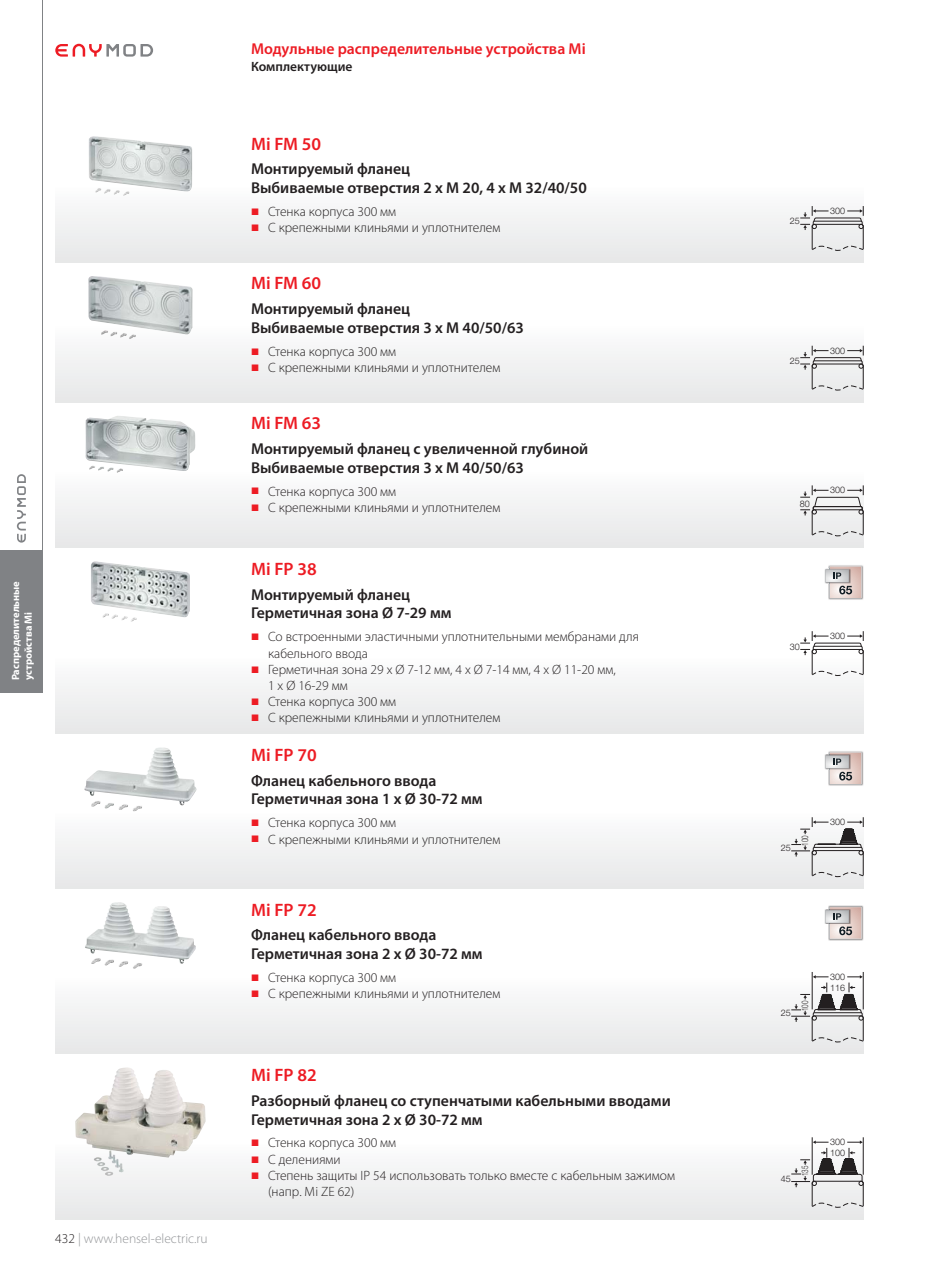
<style>
.page{position:relative;width:936px;height:1263px;background:#fff}
.page>*{position:absolute;margin:0;border:0;box-sizing:border-box;transform-origin:0 0}
.t1{font:600 18px "Myriad Pro";color:#ed1c24}
.t2{font:600 15.75px/18.9px "Myriad Pro";color:#231f20}
.t3{font:600 15.75px "Myriad Pro";color:#ed1c24}
.t4{font:300 13.5px/16.2px "Myriad Pro";color:#231f20}
.t5{font:300 13.5px "Myriad Pro";color:#939598}
.t6{font:600 13.5px "Myriad Pro";color:#231f20}
.t7{font:700 10.5px/12.6px "Myriad Pro";color:#fff}
.t8{font:300 9px/10.6px "Helvetica Neue LT Pro";color:#231f20}
.t9{font:300 9px "Helvetica Neue LT Pro";color:#231f20;scale:.7 1}
.s1{color:#231f20}
</style>
<div class="page">
<svg style="left:55px;top:44px;width:98px;height:13px"></svg>
<div style="left:55px;top:186px;width:808px;height:76px;background:#f1f1f2"></div>
<img style="left:89px;top:136px;width:103px;height:60px">
<svg style="left:800px;top:206px;width:64px;height:45px"></svg>
<div style="left:55px;top:325px;width:808px;height:77px;background:#f1f1f2"></div>
<img style="left:88px;top:276px;width:104px;height:63px">
<svg style="left:800px;top:346px;width:64px;height:44px"></svg>
<div style="left:55px;top:471px;width:808px;height:77px;background:#f1f1f2"></div>
<img style="left:85px;top:416px;width:110px;height:57px">
<svg style="left:800px;top:485px;width:64px;height:51px"></svg>
<div style="left:55px;top:657px;width:808px;height:76px;background:#f1f1f2"></div>
<img style="left:91px;top:561px;width:99px;height:61px">
<img style="left:828px;top:565px;width:35px;height:35px">
<img style="left:824px;top:570px;width:1px;height:12px">
<svg style="left:825px;top:566px;width:36px;height:32px"></svg>
<svg style="left:800px;top:631px;width:64px;height:45px"></svg>
<div style="left:55px;top:812px;width:808px;height:76px;background:#f1f1f2"></div>
<img style="left:84px;top:747px;width:112px;height:64px">
<img style="left:828px;top:751px;width:35px;height:35px">
<img style="left:824px;top:755px;width:1px;height:13px">
<svg style="left:825px;top:752px;width:36px;height:32px"></svg>
<svg style="left:791px;top:817px;width:73px;height:60px"></svg>
<div style="left:55px;top:977px;width:808px;height:77px;background:#f1f1f2"></div>
<img style="left:85px;top:902px;width:111px;height:64px">
<img style="left:828px;top:905px;width:35px;height:36px">
<img style="left:824px;top:910px;width:1px;height:13px">
<svg style="left:825px;top:907px;width:36px;height:32px"></svg>
<hr style="left:811px;top:972px;width:1px;height:37px;background:#231f20">
<hr style="left:862px;top:972px;width:1px;height:37px;background:#231f20">
<svg style="left:791px;top:975px;width:73px;height:67px"></svg>
<div style="left:55px;top:1143px;width:808px;height:76px;background:#f0f1f1"></div>
<img style="left:75px;top:1067px;width:131px;height:109px">
<hr style="left:811px;top:1137px;width:1px;height:38px;background:#231f20">
<hr style="left:862px;top:1137px;width:1px;height:38px;background:#231f20">
<svg style="left:791px;top:1140px;width:73px;height:67px"></svg>
<div style="left:0;top:551px;width:43px;height:142px;background:#808285"></div>
<hr style="left:42px;top:0;width:1px;height:654px;background:#808285">
<svg style="left:17px;top:474px;width:9px;height:69px"></svg>
<svg style="left:252px;top:977px;width:6px;height:4px"></svg>
<svg style="left:252px;top:1143px;width:6px;height:3px"></svg>
<p class="t7" style="left:9px;top:680px;width:101px;rotate:-90deg">Распределительные устройства Mi</p>
<p class="t5" style="left:55px;top:1234px;width:154px"><span class="s1">432</span> | www.hensel-electric.ru</p>
<p class="t3" style="left:251px;top:43px;width:336px">Модульные распределительные устройства Mi</p>
<p class="t6" style="left:251px;top:61px;width:103px">Комплектующие</p>
<h1 class="t1" style="left:251px;top:137px;width:72px">Mi FM 50</h1>
<p class="t2" style="left:251px;top:161px;width:337px">Mонтируемый фланец<br>Выбиваемые отверстия 2 x M 20, 4 x M 32/40/50</p>
<p class="t4" style="left:268px;top:205px;width:234px">Стенка корпуса 300 мм<br>С крепежными клиньями и уплотнителем</p>
<p class="t8" style="left:789px;top:216px;width:12px">25</p>
<h1 class="t1" style="left:251px;top:277px;width:72px">Mi FM 60</h1>
<p class="t2" style="left:251px;top:301px;width:274px">Mонтируемый фланец<br>Выбиваемые отверстия 3 x M 40/50/63</p>
<p class="t4" style="left:268px;top:345px;width:234px">Стенка корпуса 300 мм<br>С крепежными клиньями и уплотнителем</p>
<p class="t8" style="left:789px;top:356px;width:12px">25</p>
<h1 class="t1" style="left:251px;top:416px;width:72px">Mi FM 63</h1>
<p class="t2" style="left:251px;top:441px;width:339px">Монтируемый фланец c увеличенной глубиной<br>Выбиваемые отверстия 3 x M 40/50/63</p>
<p class="t4" style="left:268px;top:484px;width:234px">Стенка корпуса 300 мм<br>С крепежными клиньями и уплотнителем</p>
<p class="t8" style="left:799px;top:498px;width:12px">80</p>
<h1 class="t1" style="left:251px;top:562px;width:67px">Mi FP 38</h1>
<p class="t2" style="left:251px;top:586px;width:202px">Mонтируемый фланец<br>Герметичная зона Ø 7-29 мм</p>
<p class="t4" style="left:268px;top:630px;width:372px">Со встроенными эластичными уплотнительными мембранами для кабельного ввода<br>Герметичная зона 29 x Ø 7-12 мм, 4 x Ø 7-14 мм, 4 x Ø 11-20 мм,<br>1 x Ø 16-29 мм<br>Стенка корпуса 300 мм<br>С крепежными клиньями и уплотнителем</p>
<p class="t8" style="left:789px;top:641px;width:12px">30</p>
<p class="t8" style="left:830px;top:206px;width:17px">300</p>
<p class="t8" style="left:830px;top:345px;width:17px">300</p>
<p class="t8" style="left:830px;top:485px;width:17px">300</p>
<p class="t8" style="left:830px;top:631px;width:17px">300</p>
<h1 class="t1" style="left:251px;top:748px;width:67px">Mi FP 70</h1>
<p class="t2" style="left:251px;top:772px;width:233px">Φланец кабельного ввода<br>Герметичная зона 1 x Ø 30-72 мм</p>
<p class="t4" style="left:268px;top:816px;width:234px">Стенка корпуса 300 мм<br>С крепежными клиньями и уплотнителем</p>
<p class="t8" style="left:830px;top:817px;width:17px">300</p>
<p class="t8" style="left:780px;top:842px;width:12px">25</p>
<p class="t9" style="left:799px;top:846px;width:17px;rotate:-90deg">100</p>
<h1 class="t1" style="left:251px;top:903px;width:67px">Mi FP 72</h1>
<p class="t2" style="left:251px;top:927px;width:233px">Φланец кабельного ввода<br>Герметичная зона 2 x Ø 30-72 мм</p>
<p class="t4" style="left:268px;top:971px;width:234px">Стенка корпуса 300 мм<br>С крепежными клиньями и уплотнителем</p>
<p class="t8" style="left:830px;top:971px;width:17px">300<br>116</p>
<p class="t8" style="left:780px;top:1008px;width:12px">25</p>
<p class="t9" style="left:799px;top:1011px;width:17px;rotate:-90deg">100</p>
<h1 class="t1" style="left:251px;top:1068px;width:67px">Mi FP 82</h1>
<p class="t2" style="left:251px;top:1092px;width:421px">Разборный фланец со ступенчатыми кабельными вводами<br>Герметичная зона 2 x Ø 30-72 мм</p>
<p class="t4" style="left:268px;top:1136px;width:408px">Стенка корпуса 300 мм<br>С делениями<br>Степень защиты IP 54 использовать только вместе с кабельным зажимом (напр. Mi ZE 62)</p>
<p class="t8" style="left:830px;top:1137px;width:17px">300<br>100</p>
<p class="t9" style="left:799px;top:1176px;width:17px;rotate:-90deg">135</p>
<p class="t8" style="left:780px;top:1173px;width:12px">45</p>
</div>
